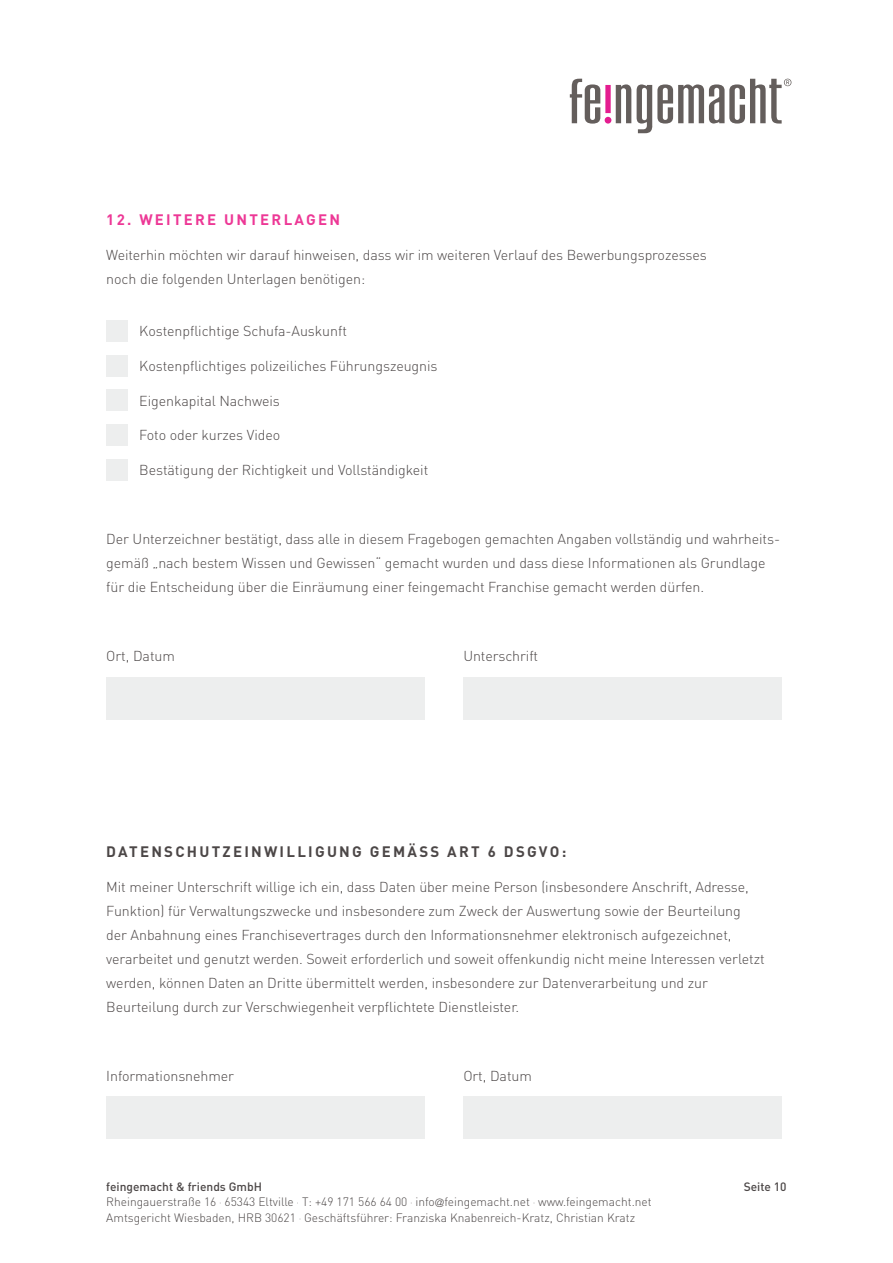
<style>
.page{position:relative;width:893px;height:1263px;background:#fff}
.page>*{position:absolute;margin:0;border:0;box-sizing:border-box;transform-origin:0 0}
.t1{font:700 15px "DIN";letter-spacing:.15em;color:#4c4747}
.t2{font:700 15px "DIN";letter-spacing:.15em;color:#ed3896}
.t3{font:300 14.25px/24px "DIN";letter-spacing:-.005em;color:#4c4747}
.t4{font:300 12px/15.8px "DIN";color:#4c4747}
.t5{font:500 12px "DIN";color:#4c4747}
.s1{font-weight:500}
.s2{font-size:7.5px}
.s3{font-family:"Frutiger";font-stretch:condensed}
</style>
<div class="page">
<svg style="left:570px;top:79px;width:30px;height:45px"></svg>
<svg style="left:616px;top:84px;width:15px;height:39px"></svg>
<div style="left:605px;top:85px;width:6px;height:28px;background:#e41d90"></div>
<div style="left:605px;top:117px;width:6px;height:7px;background:#e41d90;border-radius:50%"></div>
<svg style="left:637px;top:79px;width:154px;height:54px"></svg>
<div style="left:106px;top:320px;width:22px;height:22px;background:#edeeee"></div>
<div style="left:106px;top:355px;width:22px;height:21px;background:#edeeee"></div>
<div style="left:106px;top:390px;width:22px;height:21px;background:#edeeee"></div>
<div style="left:106px;top:424px;width:22px;height:21px;background:#edeeee"></div>
<div style="left:106px;top:459px;width:22px;height:21px;background:#edeeee"></div>
<div style="left:106px;top:677px;width:319px;height:42px;background:#edeeee"></div>
<div style="left:463px;top:677px;width:319px;height:42px;background:#edeeee"></div>
<div style="left:106px;top:1096px;width:319px;height:43px;background:#edeeee"></div>
<div style="left:463px;top:1096px;width:319px;height:43px;background:#edeeee"></div>
<p class="t2" style="left:106px;top:210px;width:235px">12. WEITERE UNTERLAGE N</p>
<p class="t3" style="left:106px;top:242px;width:602px">Weiterhin möchten wir darauf hinweisen, dass wir im weiteren Verlauf des Bewerbungsprozesses noch die folgenden Unterlagen benötigen:</p>
<p class="t3" style="left:139px;top:319px;width:209px">Kostenpflichtige Schufa-Auskunft</p>
<p class="t3" style="left:139px;top:354px;width:300px">Kostenpflichtiges polizeiliches Führungszeugnis</p>
<p class="t3" style="left:139px;top:388px;width:142px">Eigenkapital Nachweis</p>
<p class="t3" style="left:139px;top:423px;width:142px">Foto oder kurzes Video</p>
<p class="t3" style="left:139px;top:458px;width:290px">Bestätigung der Richtigkeit und Vollständigkeit</p>
<p class="t3" style="left:106px;top:527px;width:675px">Der Unterzeichner bestätigt, dass alle in diesem Fragebogen gemachten Angaben vollständig und wahrheits&shy;gemäß „nach bestem Wissen und Gewissen“ gemacht wurden und dass diese Informationen als Grundlage für die Entscheidung über die Einräumung einer feingemacht Franchise gemacht werden dürfen.</p>
<p class="t3" style="left:106px;top:644px;width:70px">Ort, Datum</p>
<p class="t3" style="left:463px;top:644px;width:76px">Unterschrift</p>
<p class="t1" style="left:106px;top:842px;width:461px">DATE NSCHUTZEINWILLIGUNG GE MÄSS ART 6 DSGVO:</p>
<p class="t3" style="left:106px;top:874px;width:660px">Mit meiner Unterschrift willige ich ein, dass Daten über meine Person (insbesondere Anschrift, Adresse, Funktion) für Verwaltungszwecke und insbesondere zum Zweck der Auswertung sowie der Beurteilung der Anbahnung eines Franchisevertrages durch den Informationsnehmer elektronisch aufgezeichnet, verarbeitet und genutzt werden. Soweit erforderlich und soweit offenkundig nicht meine Interessen verletzt werden, können Daten an Dritte übermittelt werden, insbesondere zur Datenverarbeitung und zur Beurteilung durch zur Verschwiegenheit verpflichtete Dienstleister.</p>
<p class="t3" style="left:106px;top:1064px;width:129px">Informationsnehmer</p>
<p class="t3" style="left:463px;top:1064px;width:70px">Ort, Datum</p>
<p class="t4" style="left:106px;top:1178px;width:547px"><span class="s1">feingemacht &amp; friends GmbH<br></span>Rheingauerstraße 16 <span class="s2">·</span> 65343 Eltville <span class="s2">·</span> T: +49 171 566 64 00 <span class="s2">·</span> info<span class="s3">@</span>feingemacht.net <span class="s2">·</span> www.feingemacht.net<br>Amtsgericht Wiesbaden, HRB 30621 <span class="s2">·</span> Geschäftsführer: Franziska Knabenreich-Kratz, Christian Kratz</p>
<p class="t5" style="left:744px;top:1178px;width:44px">Seite 10</p>
</div>
